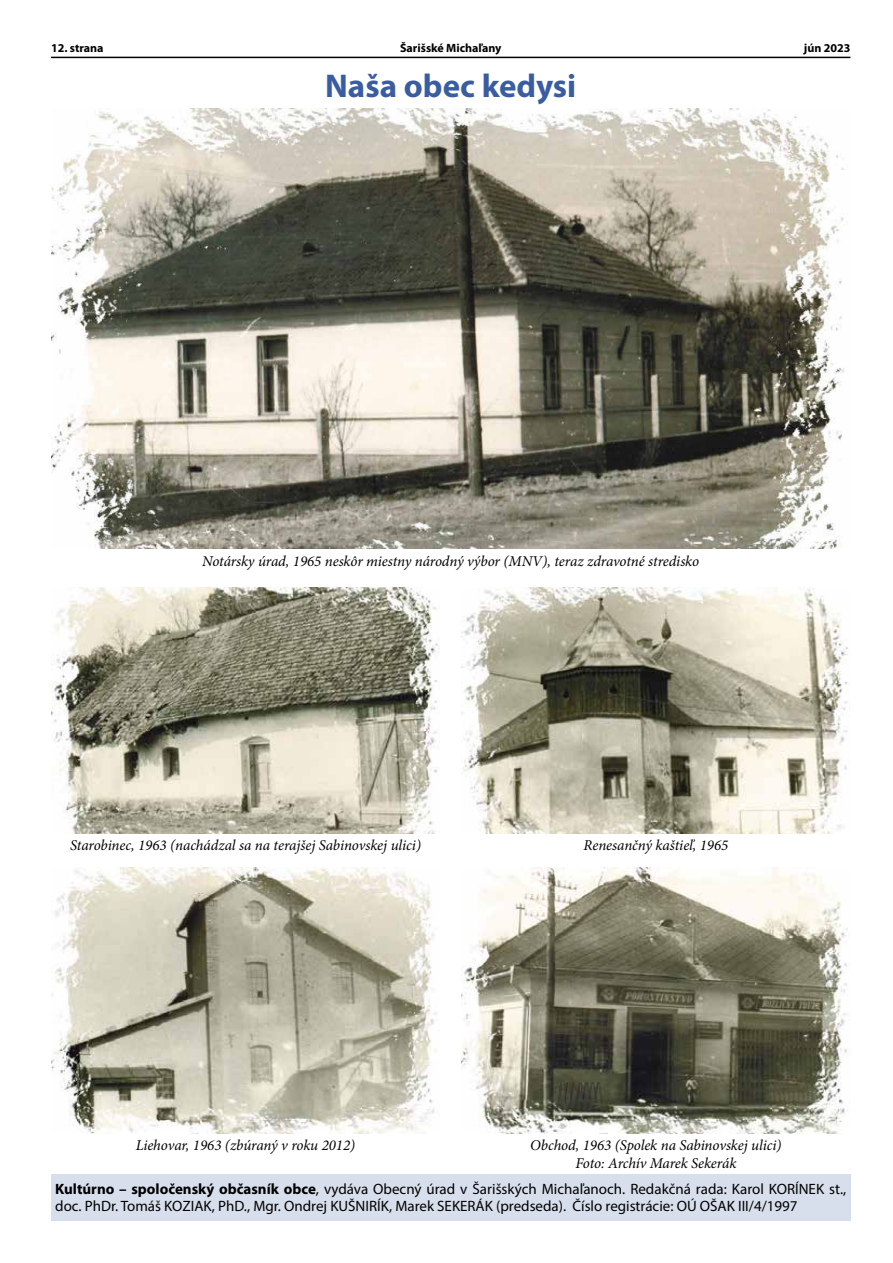
<style>
.page{position:relative;width:893px;height:1263px;background:#fff}
.page>*{position:absolute;margin:0;border:0;box-sizing:border-box;transform-origin:0 0}
.t1{font:700 33px "Myriad Pro";color:#3a5da1}
.t2{font:italic 15px/17.2px "Minion Pro";letter-spacing:-.01em;color:#000;text-align:center}
.t3{font:15px/17.2px "Myriad Pro";color:#000}
.t4{font:700 12px "Myriad Pro";color:#000}
.s1{font-weight:700}
</style>
<div class="page">
<hr style="left:51px;top:57px;width:799px;height:1px;background:#000">
<div style="left:51px;top:1174px;width:799px;height:46px;background:#d8dfec"></div>
<img style="left:461px;top:587px;width:387px;height:246px">
<img style="left:51px;top:867px;width:386px;height:267px">
<img style="left:51px;top:108px;width:794px;height:440px">
<img style="left:51px;top:587px;width:389px;height:246px">
<img style="left:461px;top:867px;width:387px;height:267px">
<p class="t4" style="left:51px;top:40px;width:54px">12. strana</p>
<p class="t4" style="left:400px;top:40px;width:103px">Šarišské Michaľany</p>
<p class="t4" style="left:804px;top:40px;width:48px">jún 2023</p>
<h1 class="t1" style="left:325px;top:64px;width:253px">Naša obec kedysi</h1>
<p class="t2" style="left:202px;top:552px;width:498px">Notársky úrad, 1965 neskôr miestny národný výbor (MNV), teraz zdravotné stredisko</p>
<p class="t2" style="left:70px;top:837px;width:352px">Starobinec, 1963 (nachádzal sa na terajšej Sabinovskej ulici)</p>
<p class="t2" style="left:583px;top:837px;width:146px">Renesančný kaštieľ, 1965</p>
<p class="t2" style="left:136px;top:1137px;width:221px">Liehovar, 1963 (zbúraný v roku 2012)</p>
<p class="t2" style="left:530px;top:1137px;width:253px">Obchod, 1963 (Spolek na Sabinovskej ulici)<br>Foto: Archív Marek Sekerák</p>
<p class="t3" style="left:55px;top:1180px;width:792px"><span class="s1">Kultúrno – spoločenský občasník obce</span>, vydáva Obecný úrad v Šarišských Michaľanoch. Redakčná rada: Karol KORÍNEK st., doc. PhDr. Tomáš KOZIAK, PhD., Mgr. Ondrej KUŠNIRÍK, Marek SEKERÁK (predseda). Číslo registrácie: OÚ OŠAK III/4/1997</p>
</div>
